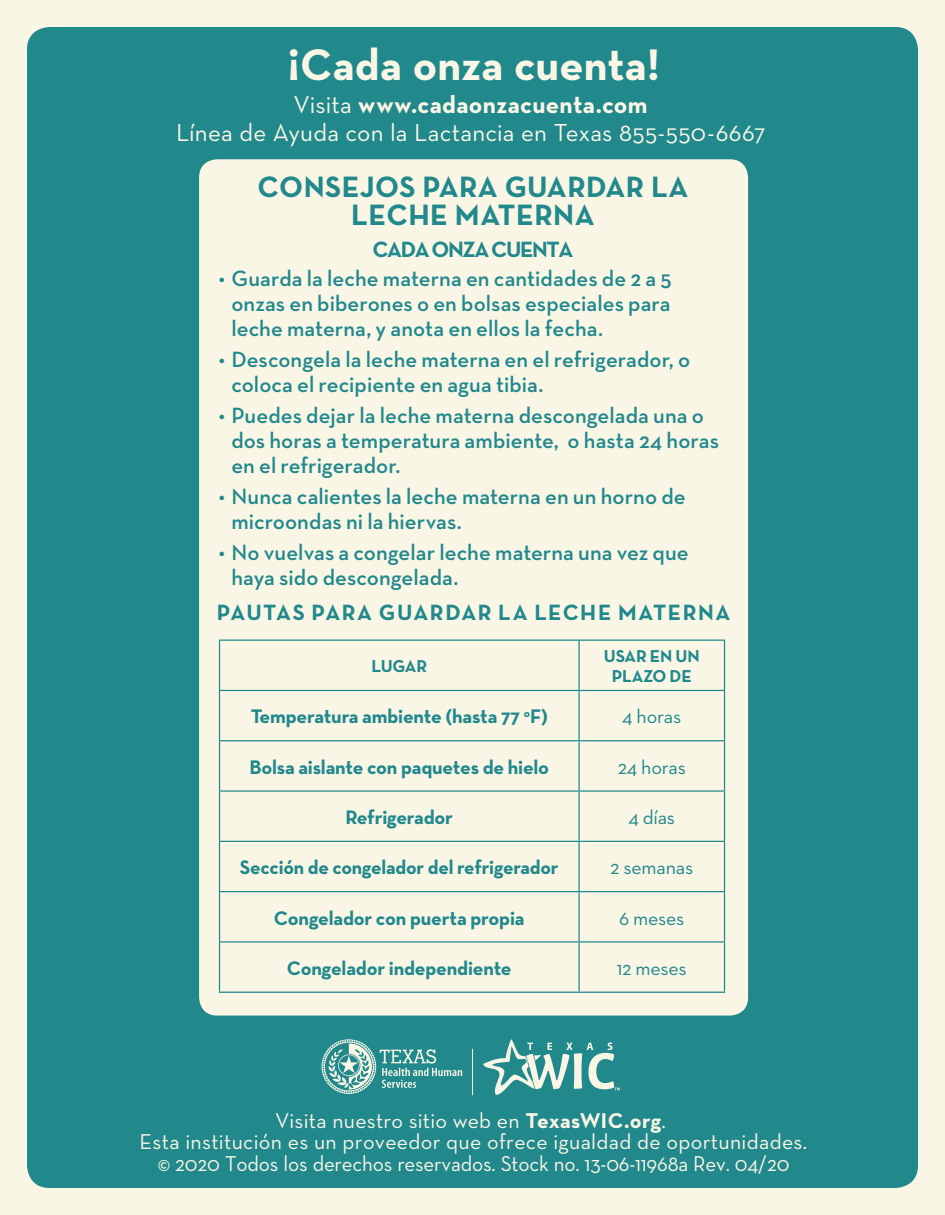
<style>
.page{position:relative;width:945px;height:1215px;background:#f9f6e6}
.page>*{position:absolute;margin:0;border:0;box-sizing:border-box;transform-origin:0 0}
.t1{font:700 45px "Neutraface Text";color:#f9f6e6}
.t2{font:700 30px/27.5px "Neutraface Text";letter-spacing:.015em;color:#21888c;text-align:center}
.t3{font:25px/27.5px "Neutraface Text";letter-spacing:.005em;color:#f9f6e6;text-align:center}
.t4{font:600 22.5px/25px "Neutraface Text";color:#21888c}
.t5{font:700 22.5px "Neutraface Text";letter-spacing:.065em;color:#21888c}
.t6{font:700 22.5px "Neutraface Text";letter-spacing:-.06em;color:#21888c}
.t7{font:21.75px/21.8px "Neutraface Text";letter-spacing:.01em;color:#f9f6e6;text-align:center}
.t8{font:700 20px "Neutraface Text";letter-spacing:-.01em;color:#21888c}
.t9{font:20px "Neutraface Text";letter-spacing:-.01em;color:#21888c}
.t10{font:700 17.5px/20px "Neutraface Text";letter-spacing:-.01em;color:#21888c;text-align:center}
.s1{font-weight:700}
</style>
<div class="page">
<div style="left:27px;top:27px;width:891px;height:1161px;background:#21888c;border-radius:22px"></div>
<div style="left:199px;top:159px;width:549px;height:857px;background:#f9f6e6;border-radius:18px"></div>
<svg style="left:220px;top:641px;width:358px;height:351px"></svg>
<svg style="left:580px;top:641px;width:144px;height:351px"></svg>
<hr style="left:219px;top:640px;width:360px;height:1px;background:#21888c">
<hr style="left:219px;top:641px;width:1px;height:49px;background:#21888c">
<hr style="left:219px;top:690px;width:360px;height:1px;background:#21888c">
<hr style="left:219px;top:691px;width:1px;height:49px;background:#21888c">
<hr style="left:219px;top:740px;width:360px;height:1px;background:#21888c">
<hr style="left:219px;top:741px;width:1px;height:49px;background:#21888c">
<hr style="left:219px;top:790px;width:360px;height:2px;background:#21888c">
<hr style="left:219px;top:792px;width:1px;height:49px;background:#21888c">
<hr style="left:219px;top:841px;width:360px;height:1px;background:#21888c">
<hr style="left:219px;top:842px;width:1px;height:49px;background:#21888c">
<hr style="left:219px;top:891px;width:360px;height:1px;background:#21888c">
<hr style="left:219px;top:892px;width:1px;height:49px;background:#21888c">
<hr style="left:219px;top:941px;width:360px;height:2px;background:#21888c">
<hr style="left:219px;top:943px;width:1px;height:49px;background:#21888c">
<hr style="left:219px;top:992px;width:360px;height:1px;background:#21888c">
<hr style="left:579px;top:640px;width:146px;height:1px;background:#21888c">
<hr style="left:578px;top:641px;width:2px;height:49px;background:#21888c">
<hr style="left:724px;top:641px;width:1px;height:49px;background:#21888c">
<hr style="left:579px;top:690px;width:146px;height:1px;background:#21888c">
<hr style="left:578px;top:691px;width:2px;height:49px;background:#21888c">
<hr style="left:724px;top:691px;width:1px;height:49px;background:#21888c">
<hr style="left:579px;top:740px;width:146px;height:1px;background:#21888c">
<hr style="left:578px;top:741px;width:2px;height:49px;background:#21888c">
<hr style="left:724px;top:741px;width:1px;height:49px;background:#21888c">
<hr style="left:579px;top:790px;width:146px;height:2px;background:#21888c">
<hr style="left:578px;top:792px;width:2px;height:49px;background:#21888c">
<hr style="left:724px;top:792px;width:1px;height:49px;background:#21888c">
<hr style="left:579px;top:841px;width:146px;height:1px;background:#21888c">
<hr style="left:578px;top:842px;width:2px;height:49px;background:#21888c">
<hr style="left:724px;top:842px;width:1px;height:49px;background:#21888c">
<hr style="left:579px;top:891px;width:146px;height:1px;background:#21888c">
<hr style="left:578px;top:892px;width:2px;height:49px;background:#21888c">
<hr style="left:724px;top:892px;width:1px;height:49px;background:#21888c">
<hr style="left:579px;top:941px;width:146px;height:2px;background:#21888c">
<hr style="left:578px;top:943px;width:2px;height:49px;background:#21888c">
<hr style="left:724px;top:943px;width:1px;height:49px;background:#21888c">
<hr style="left:579px;top:992px;width:146px;height:1px;background:#21888c">
<svg style="left:322px;top:1039px;width:140px;height:55px"></svg>
<svg style="left:483px;top:1039px;width:137px;height:56px"></svg>
<h1 class="t1" style="left:287px;top:36px;width:374px">¡Cada onza cuenta!</h1>
<p class="t3" style="left:176px;top:91px;width:591px">Visita <span class="s1">www.cadaonzacuenta.com<br></span>Línea de Ayuda con la Lactancia en Texas 855-550-6667</p>
<h2 class="t2" style="left:258px;top:173px;width:432px">CONSEJOS PARA GUARDAR LA<br>LECHE MATERNA</h2>
<p class="t6" style="left:372px;top:235px;width:202px">CADA ONZA CUENTA</p>
<p class="t4" style="left:231px;top:266px;width:442px;text-align:justify;text-indent:-12px">• Guarda la leche materna en cantidades de 2 a 5 onzas en biberones o en bolsas especiales para leche materna, y anota en ellos la fecha.</p>
<p class="t4" style="left:231px;top:347px;width:460px;text-indent:-12px">• Descongela la leche materna en el refrigerador, o coloca el recipiente en agua tibia.</p>
<p class="t4" style="left:231px;top:403px;width:489px;text-indent:-12px">• Puedes dejar la leche materna descongelada una o dos horas a temperatura ambiente, o hasta 24 horas en el refrigerador.</p>
<p class="t4" style="left:231px;top:484px;width:456px;text-indent:-12px">• Nunca calientes la leche materna en un horno de microondas ni la hiervas.</p>
<p class="t4" style="left:231px;top:540px;width:459px;text-indent:-12px">• No vuelvas a congelar leche materna una vez que haya sido descongelada.</p>
<p class="t5" style="left:217px;top:598px;width:515px">PAUTAS PARA GUARDAR LA LECHE MATERNA</p>
<p class="t10" style="left:371px;top:656px;width:57px">LUGAR</p>
<p class="t10" style="left:604px;top:646px;width:97px">USAR EN UN<br>PLAZO DE</p>
<p class="t8" style="left:251px;top:704px;width:299px">Temperatura ambiente (hasta 77 <sup>o</sup>F)</p>
<p class="t9" style="left:622px;top:704px;width:60px">4 horas</p>
<p class="t8" style="left:249px;top:754px;width:301px">Bolsa aislante con paquetes de hielo</p>
<p class="t9" style="left:618px;top:754px;width:70px">24 horas</p>
<p class="t8" style="left:345px;top:804px;width:109px">Refrigerador</p>
<p class="t9" style="left:628px;top:805px;width:48px">4 días</p>
<p class="t8" style="left:240px;top:855px;width:320px">Sección de congelador del refrigerador</p>
<p class="t9" style="left:610px;top:855px;width:85px">2 semanas</p>
<p class="t8" style="left:274px;top:905px;width:252px">Congelador con puerta propia</p>
<p class="t9" style="left:619px;top:905px;width:67px">6 meses</p>
<p class="t8" style="left:287px;top:955px;width:226px">Congelador independiente</p>
<p class="t9" style="left:617px;top:956px;width:72px">12 meses</p>
<p class="t7" style="left:140px;top:1109px;width:669px">Visita nuestro sitio web en <span class="s1">TexasWIC.org</span>.<br>Esta institución es un proveedor que ofrece igualdad de oportunidades. © 2020 Todos los derechos reservados. Stock no. 13-06-11968a Rev. 04/20</p>
</div>
